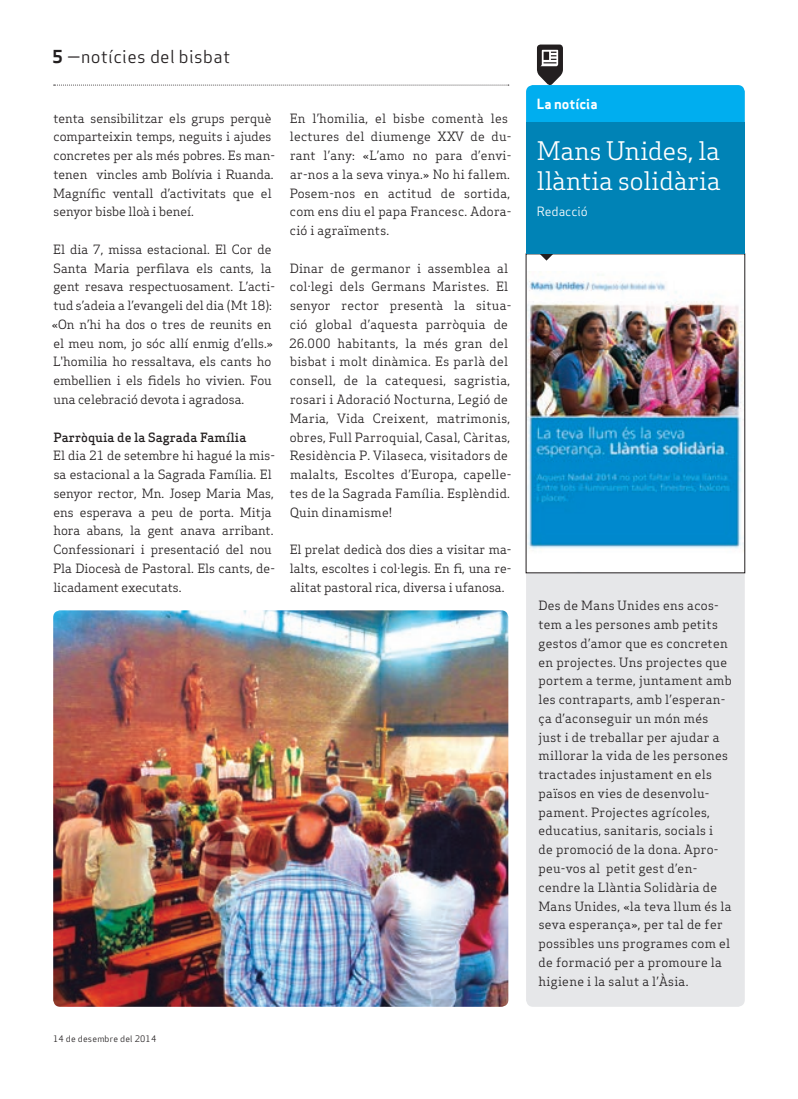
<style>
.page{position:relative;width:798px;height:1099px;background:#fff}
.page>*{position:absolute;margin:0;border:0;box-sizing:border-box;transform-origin:0 0}
.t1{font:25px/30px "Apex Serif";color:#fff}
.t2{font:17.5px "Apex Sans Book T";letter-spacing:.02em;color:#231f20}
.t3{font:13.75px "Apex Sans Bold T";color:#fff}
.t4{font:12.5px/18.8px "Apex Serif";letter-spacing:.02em;color:#231f20}
.t5{font:12.5px/18.8px "Apex Serif";color:#231f20}
.t6{font:500 12.5px "Apex Serif";color:#231f20}
.t7{font:12.5px "Apex Sans Book T";color:#fff}
.t8{font:8.75px "Apex Sans Book T";letter-spacing:.02em;color:#231f20}
.s1{font-family:"Apex Sans Bold T"}
</style>
<div class="page">
<svg style="left:54px;top:85px;width:454px;height:1px"></svg>
<img style="left:53px;top:610px;width:455px;height:396px">
<div style="left:526px;top:85px;width:218px;height:921px;background:#e6e7e9;border-radius:7px"></div>
<div style="left:526px;top:254px;width:218px;height:319px;background:#fff"></div>
<img style="left:527px;top:281px;width:215px;height:268px">
<svg style="left:539px;top:254px;width:14px;height:6px"></svg>
<div style="left:526px;top:123px;width:218px;height:131px;background:#0083b6"></div>
<svg style="left:526px;top:45px;width:218px;height:78px"></svg>
<h2 class="t2" style="left:52px;top:46px;width:179px"><span class="s1">5</span> —notícies del bisbat</h2>
<p class="t5" style="left:53px;top:108px;width:223px">tenta sensibilitzar els grups perquè comparteixin temps, neguits i ajudes concretes per als més pobres. Es man&shy;tenen vincles amb Bolívia i Ruanda.<br>Magnífic ventall d’activitats que el senyor bisbe lloà i beneí.</p>
<p class="t5" style="left:52px;top:240px;width:224px">El dia 7, missa estacional. El Cor de Santa Maria perfilava els cants, la gent resava respectuosament. L’acti&shy;tud s’adeia a l’evangeli del dia (Mt 18): «On n’hi ha dos o tres de reunits en el meu nom, jo sóc allí enmig d’ells.» L'homilia ho ressaltava, els cants ho embellien i els fidels ho vivien. Fou una celebració devota i agradosa.</p>
<p class="t6" style="left:53px;top:429px;width:194px">Parròquia de la Sagrada Família</p>
<p class="t5" style="left:53px;top:446px;width:223px">El dia 21 de setembre hi hagué la mis&shy;sa estacional a la Sagrada Família. El senyor rector, Mn. Josep Maria Mas, ens esperava a peu de porta. Mitja hora abans, la gent anava arribant.<br>Confessionari i presentació del nou Pla Diocesà de Pastoral. Els cants, de&shy;licadament executats.</p>
<p class="t4" style="left:289px;top:108px;width:223px">En l’homilia, el bisbe comentà les lectures del diumenge XXV de du&shy;rant l’any: «L’amo no para d’envi&shy;ar-nos a la seva vinya.» No hi fallem.<br>Posem-nos en actitud de sortida, com ens diu el papa Francesc. Adora&shy;ció i agraïments.</p>
<p class="t4" style="left:289px;top:258px;width:224px">Dinar de germanor i assemblea al col·legi dels Germans Maristes. El senyor rector presentà la situa&shy;ció global d’aquesta parròquia de 26.000 habitants, la més gran del bisbat i molt dinàmica. Es parlà del consell, de la catequesi, sagristia, rosari i Adoració Nocturna, Legió de Maria, Vida Creixent, matrimonis, obres, Full Parroquial, Casal, Càritas, Residència P. Vilaseca, visitadors de malalts, Escoltes d’Europa, capelle&shy;tes de la Sagrada Família. Esplèndid.<br>Quin dinamisme!</p>
<p class="t4" style="left:289px;top:540px;width:223px;text-align:justify">El prelat dedicà dos dies a visitar ma&shy;lalts, escoltes i col·legis. En fi, una re&shy;alitat pastoral rica, diversa i ufanosa.</p>
<p class="t8" style="left:53px;top:1032px;width:104px">14 de desembre del 2014</p>
<p class="t3" style="left:536px;top:95px;width:62px">La notícia</p>
<h1 class="t1" style="left:536px;top:136px;width:185px">Mans Unides, la llàntia solidària</h1>
<p class="t7" style="left:536px;top:204px;width:53px">Redacció</p>
<p class="t4" style="left:538px;top:596px;width:195px">Des de Mans Unides ens acos&shy;tem a les persones amb petits gestos d’amor que es concreten en projectes. Uns projectes que portem a terme, juntament amb les contraparts, amb l’esperan&shy;ça d’aconseguir un món més just i de treballar per ajudar a millorar la vida de les persones tractades injustament en els països en vies de desenvolu&shy;pament. Projectes agrícoles, educatius, sanitaris, socials i<br>de promoció de la dona. Apro&shy;peu-vos al petit gest d’en&shy;cendre la Llàntia Solidària de<br>Mans Unides, «la teva llum és la seva esperança», per tal de fer possibles uns programes com el de formació per a promoure la higiene i la salut a l’Àsia.</p>
</div>
